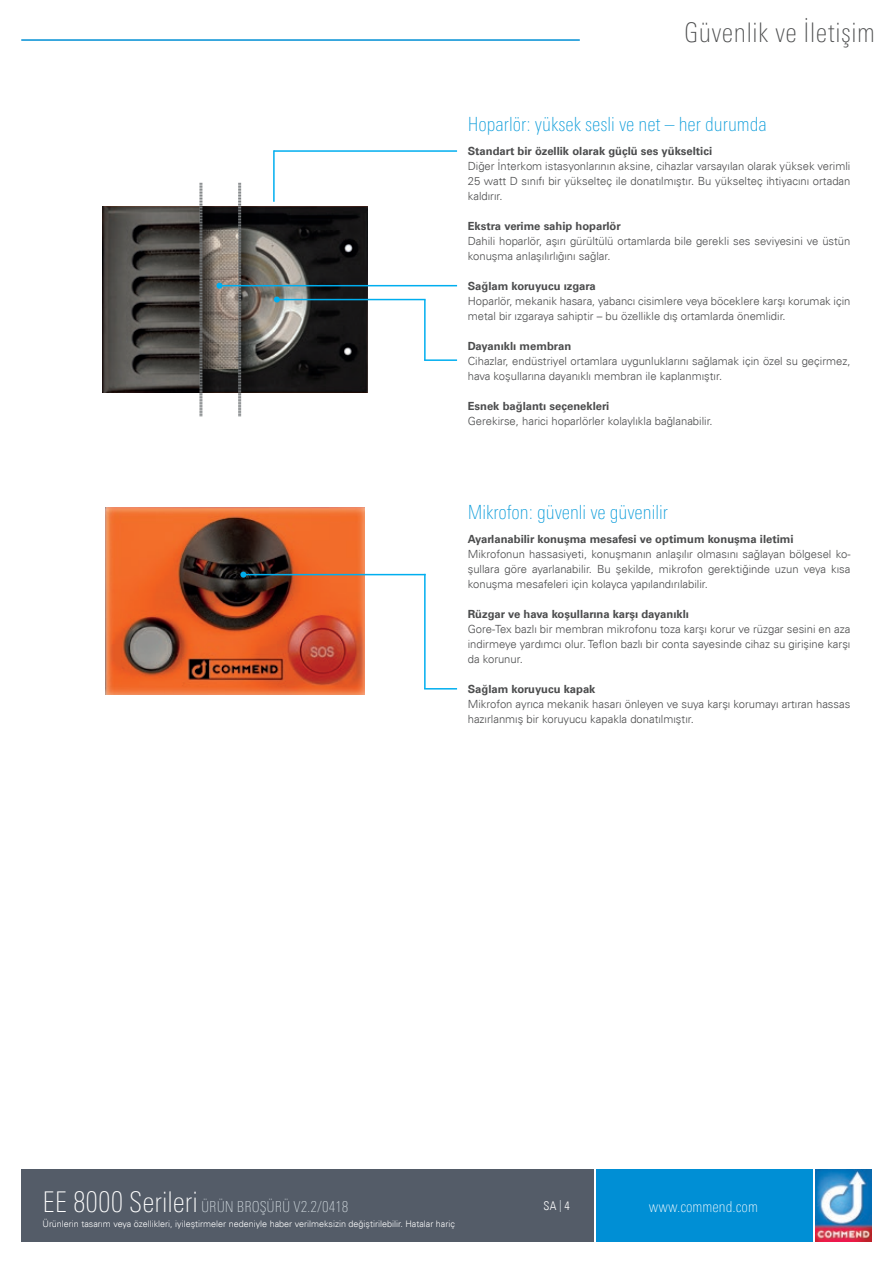
<style>
.page{position:relative;width:893px;height:1263px;background:#fff}
.page>*{position:absolute;margin:0;border:0;box-sizing:border-box;transform-origin:0 0}
.t1{font:100 condensed 27px "Univers Next Pro";letter-spacing:.02em;color:#4b4c4d}
.t2{font:100 condensed 19.5px "Univers Next Pro";color:#069ad9}
.t3{font:100 condensed 15px "Univers Next Pro";color:#d5dde2}
.t4{font:100 condensed 15px "Univers Next Pro";color:#fff}
.t5{font:12px "Univers Com 47 Light Cond";color:#fff}
.t6{font:300 11.25px/15px "Univers Com 45";color:#4b4c4d}
.t7{font:700 11.25px "Univers Com 65";color:#4b4c4d}
.t8{font:300 9px "Univers Com 45";color:#fff}
.s1{font-size:28.5px;color:#fff}
.s2{color:#d5dde2}
</style>
<div class="page">
<img style="left:815px;top:1169px;width:57px;height:73px">
<div style="left:105px;top:506px;width:261px;height:191px;background:#fff;opacity:.59"></div>
<img style="left:214px;top:206px;width:153px;height:187px">
<img style="left:102px;top:206px;width:97px;height:187px">
<svg style="left:202px;top:206px;width:12px;height:187px;background:#46423d"></svg>
<svg style="left:199px;top:183px;width:3px;height:233px"></svg>
<svg style="left:241px;top:206px;width:17px;height:187px;background:#42403c"></svg>
<svg style="left:238px;top:183px;width:3px;height:233px"></svg>
<div style="left:21px;top:1169px;width:573px;height:73px;background:#545c68"></div>
<div style="left:596px;top:1169px;width:216px;height:73px;background:#008fd5"></div>
<hr style="left:21px;top:39px;width:559px;height:2px;background:#008fd5">
<hr style="left:243px;top:574px;width:182px;height:1px;background:#00aeef">
<svg style="left:240px;top:572px;width:6px;height:6px"></svg>
<hr style="left:424px;top:575px;width:2px;height:113px;background:#00aeef">
<hr style="left:425px;top:688px;width:31px;height:1px;background:#00aeef">
<hr style="left:277px;top:299px;width:148px;height:1px;background:#00aeef">
<svg style="left:274px;top:297px;width:6px;height:6px"></svg>
<hr style="left:425px;top:359px;width:31px;height:2px;background:#00aeef">
<hr style="left:424px;top:300px;width:2px;height:59px;background:#00aeef">
<hr style="left:275px;top:150px;width:181px;height:2px;background:#00aeef">
<hr style="left:273px;top:151px;width:2px;height:50px;background:#00aeef">
<hr style="left:219px;top:285px;width:237px;height:1px;background:#00aeef">
<svg style="left:216px;top:283px;width:6px;height:6px"></svg>
<h1 class="t1" style="left:684px;top:17px;width:192px">Güvenlik ve İletişim</h1>
<h2 class="t2" style="left:468px;top:113px;width:301px">Hoparlör: yüksek sesli ve net – her durumda</h2>
<p class="t7" style="left:468px;top:144px;width:246px">Standart bir özellik olarak güçlü ses yükseltici</p>
<p class="t6" style="left:468px;top:158px;width:384px;text-align:justify">Diğer İnterkom istasyonlarının aksine, cihazlar varsayılan olarak yüksek verimli 25 watt D sınıfı bir yükselteç ile donatılmıştır. Bu yükselteç ihtiyacını ortadan kaldırır.</p>
<p class="t7" style="left:468px;top:219px;width:154px">Ekstra verime sahip hoparlör</p>
<p class="t6" style="left:468px;top:233px;width:384px">Dahili hoparlör, aşırı gürültülü ortamlarda bile gerekli ses seviyesini ve üstün konuşma anlaşılırlığını sağlar.</p>
<p class="t7" style="left:468px;top:279px;width:130px">Sağlam koruyucu ızgara</p>
<p class="t6" style="left:468px;top:293px;width:384px">Hoparlör, mekanik hasara, yabancı cisimlere veya böceklere karşı korumak için metal bir ızgaraya sahiptir – bu özellikle dış ortamlarda önemlidir.</p>
<p class="t7" style="left:468px;top:339px;width:105px">Dayanıklı membran</p>
<p class="t6" style="left:468px;top:353px;width:384px">Cihazlar, endüstriyel ortamlara uygunluklarını sağlamak için özel su geçirmez, hava koşullarına dayanıklı membran ile kaplanmıştır.</p>
<p class="t7" style="left:468px;top:399px;width:143px">Esnek bağlantı seçenekleri</p>
<p class="t6" style="left:468px;top:413px;width:247px">Gerekirse, harici hoparlörler kolaylıkla bağlanabilir.</p>
<h2 class="t2" style="left:468px;top:501px;width:202px">Mikrofon: güvenli ve güvenilir</h2>
<p class="t7" style="left:468px;top:532px;width:327px">Ayarlanabilir konuşma mesafesi ve optimum konuşma iletimi</p>
<p class="t6" style="left:468px;top:546px;width:384px;text-align:justify">Mikrofonun hassasiyeti, konuşmanın anlaşılır olmasını sağlayan bölgesel ko&shy;şullara göre ayarlanabilir. Bu şekilde, mikrofon gerektiğinde uzun veya kısa konuşma mesafeleri için kolayca yapılandırılabilir.</p>
<p class="t7" style="left:468px;top:607px;width:223px">Rüzgar ve hava koşullarına karşı dayanıklı</p>
<p class="t6" style="left:468px;top:621px;width:384px;text-align:justify">Gore-Tex bazlı bir membran mikrofonu toza karşı korur ve rüzgar sesini en aza indirmeye yardımcı olur. Teflon bazlı bir conta sayesinde cihaz su girişine karşı da korunur.</p>
<p class="t7" style="left:468px;top:682px;width:129px">Sağlam koruyucu kapak</p>
<p class="t6" style="left:468px;top:696px;width:384px">Mikrofon ayrıca mekanik hasarı önleyen ve suya karşı korumayı artıran hassas hazırlanmış bir koruyucu kapakla donatılmıştır.</p>
<h3 class="t3" style="left:43px;top:1198px;width:307px"><span class="s1">EE 8000 Serileri</span> ÜRÜN BROŞÜRÜ V2.2/0418</h3>
<p class="t5" style="left:543px;top:1198px;width:28px">SA <span class="s2">|</span> 4</p>
<p class="t8" style="left:43px;top:1218px;width:414px">Ürünlerin tasarım veya özellikleri, iyileştirmeler nedeniyle haber verilmeksizin değiştirilebilir. Hatalar hariç</p>
<h3 class="t4" style="left:649px;top:1198px;width:111px">www.commend.com</h3>
</div>
